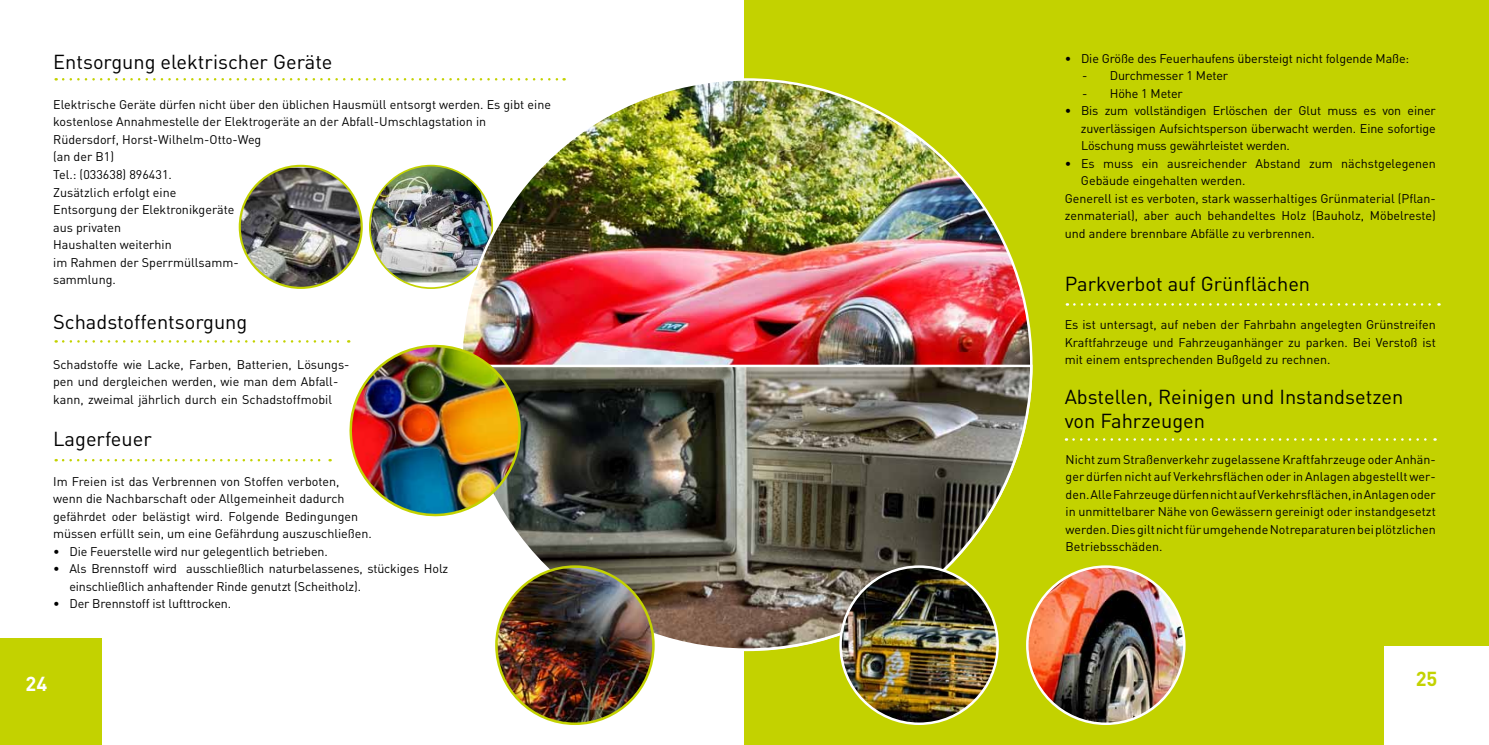
<style>
.page{position:relative;width:1489px;height:745px;background:#fff}
.page>*{position:absolute;margin:0;border:0;box-sizing:border-box;transform-origin:0 0}
.t1{font:20px/24px "DIN Pro";color:#000}
.t2{font:700 20px "DIN Pro";color:#fff}
.t3{font:700 20px "DIN Pro";color:#c3d200}
.t4{font:12.5px/17.5px "DIN Pro";color:#000}
</style>
<div class="page">
<div style="left:744px;top:0;width:744px;height:744px;background:#c3d200"></div>
<div style="left:0;top:638px;width:101px;height:106px;background:#c3d200"></div>
<div style="left:1383px;top:645px;width:105px;height:99px;background:#fff"></div>
<svg style="left:63px;top:78px;width:501px;height:2px"></svg>
<img style="left:240px;top:167px;width:122px;height:121px">
<div style="left:239px;top:165px;width:124px;height:124px;border:2px solid #c3d200;border-radius:50%"></div>
<img style="left:370px;top:165px;width:91px;height:117px">
<img style="left:461px;top:79px;width:570px;height:284px">
<img style="left:495px;top:363px;width:538px;height:288px">
<svg style="left:1073px;top:438px;width:362px;height:2px"></svg>
<svg style="left:1074px;top:303px;width:365px;height:2px"></svg>
<img style="left:840px;top:566px;width:157px;height:157px;border-radius:78px">
<img style="left:1027px;top:566px;width:157px;height:157px;border-radius:78px">
<img style="left:496px;top:566px;width:157px;height:157px;border-radius:78px">
<img style="left:63px;top:340px;width:459px;height:177px">
<h1 class="t1" style="left:53px;top:48px;width:281px">Entsorgung elektrischer Geräte</h1>
<p class="t4" style="left:53px;top:95px;width:499px">Elektrische Geräte dürfen nicht über den üblichen Hausmüll entsorgt werden. Es gibt eine kostenlose Annahmestelle der Elektrogeräte an der Abfall-Umschlagstation in Rüdersdorf, Horst-Wilhelm-Otto-Weg<br>(an der B1)<br>Tel.: (033638) 896431.<br>Zusätzlich erfolgt eine<br>Entsorgung der Elektronikgeräte<br>aus privaten<br>Haushalten weiterhin<br>im Rahmen der Sperrmüllsamm-<br>sammlung.</p>
<h1 class="t1" style="left:53px;top:309px;width:196px">Schadstoffentsorgung</h1>
<p class="t4" style="left:53px;top:354px;width:298px">Schadstoffe wie Lacke, Farben, Batterien, Lösungs&shy;pen und dergleichen werden, wie man dem Abfall&shy;kann, zweimal jährlich durch ein Schadstoffmobil</p>
<h1 class="t1" style="left:53px;top:425px;width:100px">Lagerfeuer</h1>
<p class="t4" style="left:53px;top:471px;width:320px">Im Freien ist das Verbrennen von Stoffen verboten, wenn die Nachbarschaft oder Allgemeinheit dadurch gefährdet oder belästigt wird. Folgende Bedingungen müssen erfüllt sein, um eine Gefährdung auszuschließen.</p>
<p class="t4" style="left:53px;top:541px;width:276px">• Die Feuerstelle wird nur gelegentlich betrieben.</p>
<p class="t4" style="left:69px;top:559px;width:380px;text-indent:-16px">• Als Brennstoff wird ausschließlich naturbelassenes, stückiges Holz einschließlich anhaftender Rinde genutzt (Scheitholz).</p>
<p class="t4" style="left:53px;top:594px;width:180px">• Der Brennstoff ist lufttrocken.</p>
<p class="t4" style="left:1064px;top:49px;width:346px">• Die Größe des Feuerhaufens übersteigt nicht folgende Maße:</p>
<p class="t4" style="left:1082px;top:66px;width:147px">- Durchmesser 1 Meter</p>
<p class="t4" style="left:1082px;top:84px;width:102px">- Höhe 1 Meter</p>
<p class="t4" style="left:1080px;top:101px;width:356px;text-align:justify;text-indent:-16px">• Bis zum vollständigen Erlöschen der Glut muss es von einer zuverlässigen Aufsichtsperson überwacht werden. Eine sofortige Löschung muss gewährleistet werden.</p>
<p class="t4" style="left:1064px;top:154px;width:372px">• Es muss ein ausreichender Abstand zum nächstgelegenen</p>
<p class="t4" style="left:1080px;top:171px;width:166px">Gebäude eingehalten werden.</p>
<p class="t4" style="left:1064px;top:189px;width:372px">Generell ist es verboten, stark wasserhaltiges Grünmaterial (Pflan-</p>
<p class="t4" style="left:1064px;top:206px;width:372px">zenmaterial), aber auch behandeltes Holz (Bauholz, Möbelreste)</p>
<p class="t4" style="left:1064px;top:224px;width:252px">und andere brennbare Abfälle zu verbrennen.</p>
<h1 class="t1" style="left:1064px;top:271px;width:247px">Parkverbot auf Grünflächen</h1>
<p class="t4" style="left:1064px;top:315px;width:372px;text-align:justify">Es ist untersagt, auf neben der Fahrbahn angelegten Grünstreifen Kraftfahrzeuge und Fahrzeuganhänger zu parken. Bei Verstoß ist mit einem entsprechenden Bußgeld zu rechnen.</p>
<h1 class="t1" style="left:1064px;top:383px;width:340px">Abstellen, Reinigen und Instandsetzen von Fahrzeugen</h1>
<p class="t4" style="left:1065px;top:449px;width:372px;text-align:justify">Nicht zum Straßenverkehr zugelassene Kraftfahrzeuge oder Anhän&shy;ger dürfen nicht auf Verkehrsflächen oder inAnlagen abgestellt wer&shy;den.AlleFahrzeugedürfennichtaufVerkehrsflächen,inAnlagenoder in unmittelbarer Nähe von Gewässern gereinigt oder instandgesetzt werden.DiesgiltnichtfürumgehendeNotreparaturenbeiplötzlichen Betriebsschäden.</p>
<h1 class="t2" style="left:25px;top:669px;width:23px">24</h1>
<h1 class="t3" style="left:1415px;top:664px;width:23px">25</h1>
</div>
